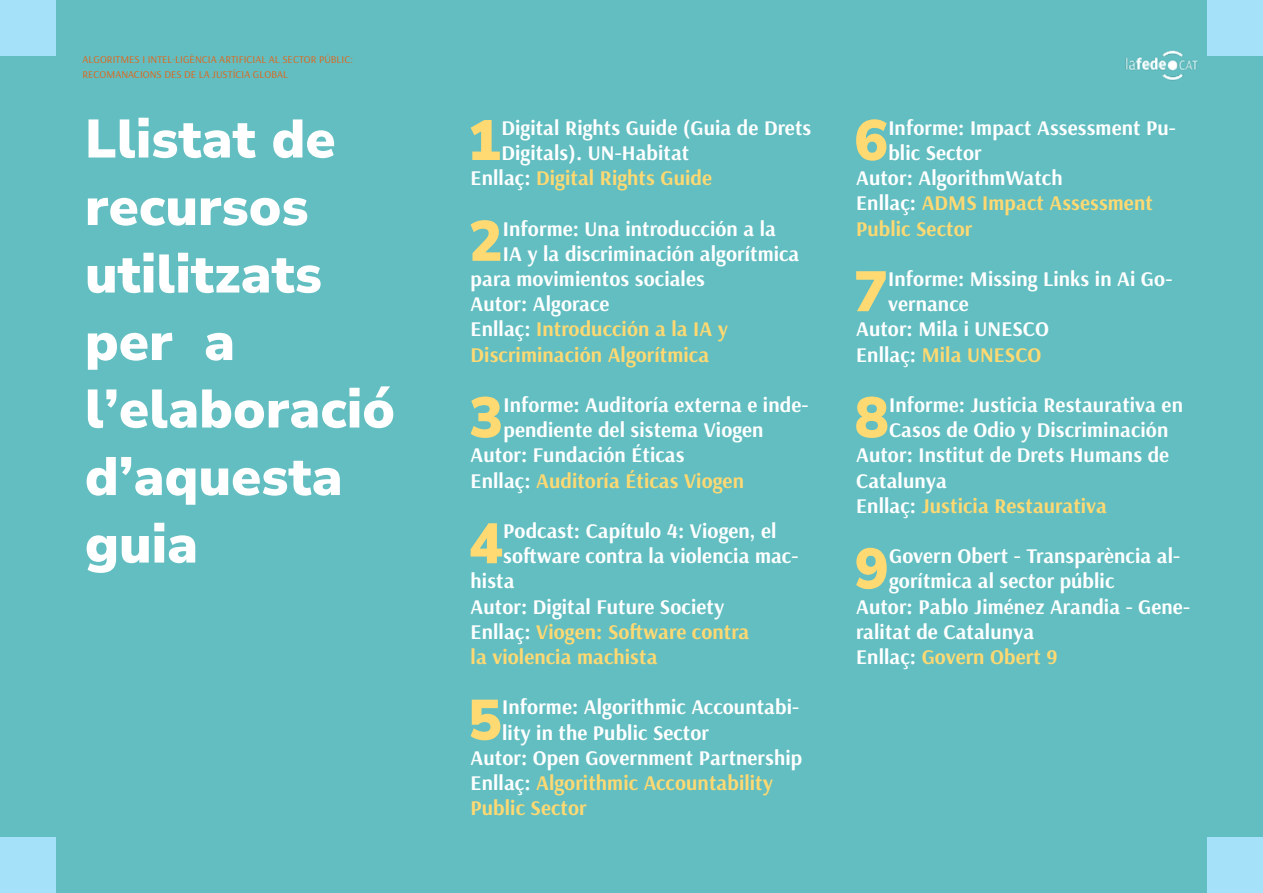
<style>
.page{position:relative;width:1263px;height:893px;background:#62bec1}
.page>*{position:absolute;margin:0;border:0;box-sizing:border-box;transform-origin:0 0}
.t1{font:200 56.7px "Nunito Sans 12 pt";color:#ffd972}
.t2{font:200 54px/67.5px "Nunito Sans 12 pt";letter-spacing:.005em;color:#fff}
.t3{font:700 21px "Arsenal";letter-spacing:.005em;color:#fff}
.t4{font:700 21px "Arsenal";letter-spacing:.005em;color:#ffd972}
.t5{font:10.5px/15px "Arsenal";letter-spacing:.005em;color:#e86112}
.s1{color:#fff}
</style>
<div class="page">
<hr style="left:1262px;top:0;width:1px;height:893px;background:#083d77">
<img style="left:1125px;top:50px;width:73px;height:31px">
<div style="left:0;top:0;width:55px;height:55px;background:#a6e1fa"></div>
<div style="left:1208px;top:0;width:55px;height:55px;background:#a6e1fa"></div>
<div style="left:1208px;top:838px;width:55px;height:55px;background:#a6e1fa"></div>
<div style="left:0;top:838px;width:55px;height:55px;background:#a6e1fa"></div>
<p class="t5" style="left:82px;top:52px;width:272px">ALGORITMES I INTEL·LIGÈNCIA ARTIFICIAL AL SECTOR PÚBLIC:<br>RECOMANACIONS DES DE LA JUSTÍCIA GLOBAL</p>
<h2 class="t2" style="left:85px;top:103px;width:311px">Llistat de recursos utilitzats per a l’elaboració d’aquesta guia</h2>
<h1 class="t1" style="left:467px;top:101px;width:36px">1</h1>
<p class="t3" style="left:501px;top:115px;width:311px">Digital Rights Guide (Guia de Drets</p>
<p class="t3" style="left:501px;top:140px;width:189px">Digitals). UN-Habitat</p>
<p class="t4" style="left:471px;top:165px;width:243px"><span class="s1">Enllaç:</span> Digital Rights Guide</p>
<h1 class="t1" style="left:469px;top:202px;width:36px">2</h1>
<p class="t3" style="left:503px;top:216px;width:274px">Informe: Una introducción a la</p>
<p class="t3" style="left:503px;top:241px;width:298px">IA y la discriminación algorítmica</p>
<p class="t3" style="left:471px;top:266px;width:236px">para movimientos sociales</p>
<p class="t3" style="left:471px;top:291px;width:140px">Autor: Algorace</p>
<p class="t4" style="left:471px;top:316px;width:259px"><span class="s1">Enllaç:</span> Introducción a la IA y</p>
<p class="t4" style="left:471px;top:342px;width:240px">Discriminación Algorítmica</p>
<h1 class="t1" style="left:469px;top:378px;width:36px">3</h1>
<p class="t3" style="left:504px;top:392px;width:306px">Informe: Auditoría externa e inde-</p>
<p class="t3" style="left:504px;top:417px;width:262px">pendiente del sistema Viogen</p>
<p class="t3" style="left:471px;top:442px;width:215px">Autor: Fundación Éticas</p>
<p class="t4" style="left:471px;top:468px;width:275px"><span class="s1">Enllaç:</span> Auditoría Éticas Viogen</p>
<h1 class="t1" style="left:469px;top:504px;width:36px">4</h1>
<p class="t3" style="left:503px;top:518px;width:275px">Podcast: Capítulo 4: Viogen, el</p>
<p class="t3" style="left:503px;top:543px;width:297px">software contra la violencia mac-</p>
<p class="t3" style="left:471px;top:568px;width:45px">hista</p>
<p class="t3" style="left:471px;top:594px;width:255px">Autor: Digital Future Society</p>
<p class="t4" style="left:471px;top:619px;width:280px"><span class="s1">Enllaç:</span> Viogen: Software contra</p>
<p class="t4" style="left:471px;top:644px;width:188px">la violencia machista</p>
<h1 class="t1" style="left:468px;top:681px;width:36px">5</h1>
<p class="t3" style="left:502px;top:694px;width:298px">Informe: Algorithmic Accountabi-</p>
<p class="t3" style="left:502px;top:720px;width:208px">lity in the Public Sector</p>
<p class="t3" style="left:471px;top:745px;width:333px">Autor: Open Government Partnership</p>
<p class="t4" style="left:471px;top:770px;width:304px"><span class="s1">Enllaç:</span> Algorithmic Accountability</p>
<p class="t4" style="left:471px;top:795px;width:118px">Public Sector</p>
<h1 class="t1" style="left:854px;top:101px;width:36px">6</h1>
<p class="t3" style="left:888px;top:115px;width:289px">Informe: Impact Assessment Pu-</p>
<p class="t3" style="left:888px;top:140px;width:95px">blic Sector</p>
<p class="t3" style="left:856px;top:165px;width:208px">Autor: AlgorithmWatch</p>
<p class="t4" style="left:856px;top:190px;width:298px"><span class="s1">Enllaç:</span> ADMS Impact Assessment</p>
<p class="t4" style="left:856px;top:216px;width:118px">Public Sector</p>
<h1 class="t1" style="left:854px;top:252px;width:36px">7</h1>
<p class="t3" style="left:888px;top:266px;width:286px">Informe: Missing Links in Ai Go-</p>
<p class="t3" style="left:888px;top:291px;width:82px">vernance</p>
<p class="t3" style="left:856px;top:316px;width:194px">Autor: Mila i UNESCO</p>
<p class="t4" style="left:856px;top:342px;width:187px"><span class="s1">Enllaç:</span> Mila UNESCO</p>
<h1 class="t1" style="left:855px;top:378px;width:36px">8</h1>
<p class="t3" style="left:889px;top:392px;width:295px">Informe: Justicia Restaurativa en</p>
<p class="t3" style="left:889px;top:417px;width:281px">Casos de Odio y Discriminación</p>
<p class="t3" style="left:856px;top:442px;width:315px">Autor: Institut de Drets Humans de</p>
<p class="t3" style="left:856px;top:468px;width:92px">Catalunya</p>
<p class="t4" style="left:856px;top:493px;width:252px"><span class="s1">Enllaç:</span> Justicia Restaurativa</p>
<h1 class="t1" style="left:855px;top:530px;width:36px">9</h1>
<p class="t3" style="left:889px;top:543px;width:293px">Govern Obert - Transparència al-</p>
<p class="t3" style="left:889px;top:568px;width:227px">gorítmica al sector públic</p>
<p class="t3" style="left:856px;top:594px;width:335px">Autor: Pablo Jiménez Arandia - Gene-</p>
<p class="t3" style="left:856px;top:619px;width:180px">ralitat de Catalunya</p>
<p class="t4" style="left:856px;top:644px;width:203px"><span class="s1">Enllaç:</span> Govern Obert 9</p>
</div>
